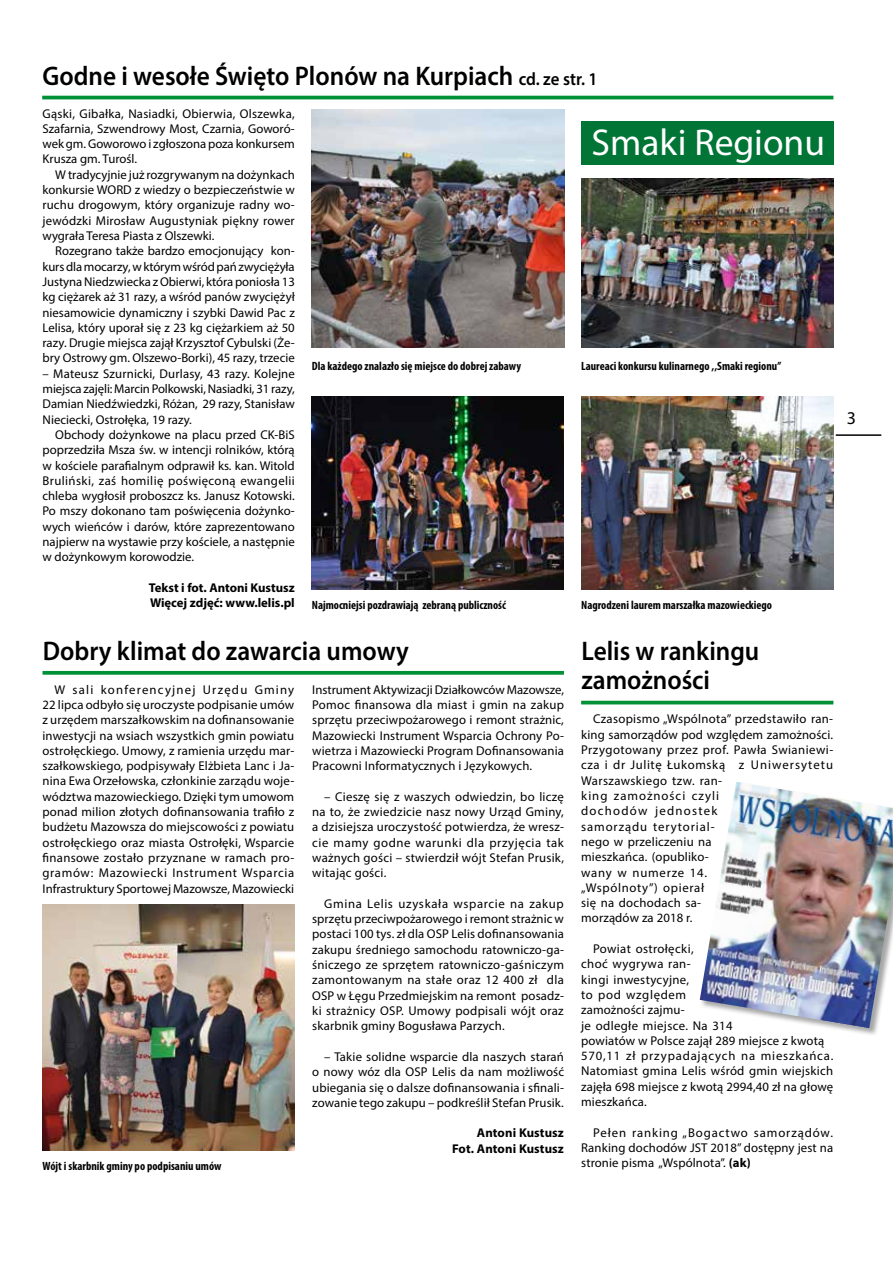
<style>
.page{position:relative;width:893px;height:1263px;background:#fff}
.page>*{position:absolute;margin:0;border:0;box-sizing:border-box;transform-origin:0 0}
.t1{font:37.5px "Myriad Pro";color:#fff}
.t2{font:600 27px/28.5px "Myriad Pro";color:#000;scale:.94 1}
.t3{font:18px "Myriad Pro";color:#000}
.t4{font:12.75px/15.3px "Myriad Pro";letter-spacing:.01em;color:#000;text-align:justify}
.t5{font:12.75px/15.3px "Myriad Pro";letter-spacing:.03em;color:#000}
.t6{font:700 12.75px/15.3px "Myriad Pro";color:#000;text-align:right}
.t7{font:700 condensed 12px "Myriad Pro";color:#000}
.s1{font-size:18px}
.s2{font-weight:700}
</style>
<div class="page">
<hr style="left:836px;top:434px;width:45px;height:2px;background:#000">
<hr style="left:42px;top:96px;width:791px;height:3px;background:#009035">
<svg style="left:43px;top:671px;width:521px;height:4px;background:#129743"></svg>
<hr style="left:581px;top:701px;width:252px;height:3px;background:#009035">
<img style="left:312px;top:109px;width:252px;height:239px">
<img style="left:312px;top:396px;width:252px;height:193px">
<img style="left:581px;top:178px;width:252px;height:170px">
<img style="left:581px;top:396px;width:252px;height:193px">
<div style="left:581px;top:121px;width:252px;height:43px;background:#007536"></div>
<img style="left:43px;top:905px;width:252px;height:246px">
<div style="left:700px;top:782px;width:193px;height:255px;background:#000;opacity:.35"></div>
<img style="left:700px;top:782px;width:193px;height:246px">
<h2 class="t2" style="left:43px;top:61px;width:592px">Godne i wesołe Święto Plonów na Kurpiach <span class="s1">cd. ze str. 1</span></h2>
<p class="t4" style="left:43px;top:105px;width:254px">Gąski, Gibałka, Nasiadki, Obierwia, Olszewka, Szafarnia, Szwendrowy Most, Czarnia, Goworó&shy;wek gm. Goworowo i zgłoszona poza konkursem Krusza gm. Turośl.</p>
<p class="t4" style="left:43px;top:167px;width:254px;text-indent:13px">W tradycyjnie już rozgrywanym na dożynkach konkursie WORD z wiedzy o bezpieczeństwie w ruchu drogowym, który organizuje radny wo&shy;jewódzki Mirosław Augustyniak piękny rower wygrała Teresa Piasta z Olszewki.</p>
<p class="t4" style="left:43px;top:243px;width:254px;text-indent:13px">Rozegrano także bardzo emocjonujący kon&shy;kurs dla mocarzy, w którym wśród pań zwyciężyła Justyna Niedzwiecka z Obierwi, która poniosła 13 kg ciężarek aż 31 razy, a wśród panów zwyciężył niesamowicie dynamiczny i szybki Dawid Pac z Lelisa, który uporał się z 23 kg ciężarkiem aż 50 razy. Drugie miejsca zajął Krzysztof Cybulski (Że&shy;bry Ostrowy gm. Olszewo-Borki), 45 razy, trzecie</p>
<p class="t4" style="left:43px;top:366px;width:254px">– Mateusz Szurnicki, Durlasy, 43 razy. Kolejne miejsca zajęli: Marcin Polkowski, Nasiadki, 31 razy, Damian Niedźwiedzki, Różan, 29 razy, Stanisław Nieciecki, Ostrołęka, 19 razy.</p>
<p class="t4" style="left:43px;top:427px;width:254px;text-indent:13px">Obchody dożynkowe na placu przed CK-BiS poprzedziła Msza św. w intencji rolników, którą w kościele parafialnym odprawił ks. kan. Witold Bruliński, zaś homilię poświęconą ewangelii chleba wygłosił proboszcz ks. Janusz Kotowski.<br>Po mszy dokonano tam poświęcenia dożynko&shy;wych wieńców i darów, które zaprezentowano najpierw na wystawie przy kościele, a następnie w dożynkowym korowodzie.</p>
<p class="t6" style="left:149px;top:580px;width:147px;text-align:left">Tekst i fot. Antoni Kustusz<br>Więcej zdjęć: www.lelis.pl</p>
<p class="t7" style="left:312px;top:359px;width:211px">Dla każdego znalazło się miejsce do dobrej zabawy</p>
<p class="t7" style="left:312px;top:597px;width:196px">Najmocniejsi pozdrawiają zebraną publiczność</p>
<h1 class="t1" style="left:592px;top:119px;width:235px">Smaki Regionu</h1>
<p class="t7" style="left:581px;top:359px;width:202px">Laureaci konkursu kulinarnego ,,Smaki regionu’’</p>
<p class="t7" style="left:581px;top:597px;width:192px">Nagrodzeni laurem marszałka mazowieckiego</p>
<h2 class="t2" style="left:43px;top:636px;width:391px">Dobry klimat do zawarcia umowy</h2>
<h2 class="t2" style="left:581px;top:636px;width:191px">Lelis w rankingu zamożności</h2>
<p class="t4" style="left:43px;top:681px;width:253px;text-indent:12px">W sali konferencyjnej Urzędu Gminy 22 lipca odbyło się uroczyste podpisanie umów z urzędem marszałkowskim na dofinansowanie inwestycji na wsiach wszystkich gmin powiatu ostrołęckiego. Umowy, z ramienia urzędu mar&shy;szałkowskiego, podpisywały Elżbieta Lanc i Ja&shy;nina Ewa Orzełowska, członkinie zarządu woje&shy;wództwa mazowieckiego. Dzięki tym umowom ponad milion złotych dofinansowania trafiło z budżetu Mazowsza do miejscowości z powiatu ostrołęckiego oraz miasta Ostrołęki, Wsparcie finansowe zostało przyznane w ramach pro&shy;gramów: Mazowiecki Instrument Wsparcia Infrastruktury Sportowej Mazowsze, Mazowiecki</p>
<p class="t4" style="left:312px;top:681px;width:253px">Instrument Aktywizacji Działkowców Mazowsze, Pomoc finansowa dla miast i gmin na zakup sprzętu przeciwpożarowego i remont strażnic, Mazowiecki Instrument Wsparcia Ochrony Po&shy;wietrza i Mazowiecki Program Dofinansowania Pracowni Informatycznych i Językowych.</p>
<p class="t5" style="left:581px;top:711px;width:254px;text-indent:12px">Czasopismo „Wspólnota” przedstawiło ran&shy;king samorządów pod względem zamożności.<br>Przygotowany przez prof. Pawła Swianiewi&shy;cza i dr Julitę Łukomską z Uniwersytetu<br>Warszawskiego tzw. ran-<br>king zamożności czyli<br>dochodów jednostek<br>samorządu terytorial-<br>nego w przeliczeniu na<br>mieszkańca. (opubliko-<br>wany w numerze 14.<br>„Wspólnoty”) opierał<br>się na dochodach sa-<br>morządów za 2018 r.</p>
<p class="t4" style="left:581px;top:941px;width:254px;text-align:left;text-indent:12px">Powiat ostrołęcki,<br>choć wygrywa ran-<br>kingi inwestycyjne,<br>to pod względem<br>zamożności zajmu-<br>je odległe miejsce. Na 314<br>powiatów w Polsce zajął 289 miejsce z kwotą<br>570,11 zł przypadających na mieszkańca.<br>Natomiast gmina Lelis wśród gmin wiejskich zajęła 698 miejsce z kwotą 2994,40 zł na głowę mieszkańca.</p>
<p class="t4" style="left:581px;top:1124px;width:254px;text-indent:12px">Pełen ranking „Bogactwo samorządów.<br>Ranking dochodów JST 2018” dostępny jest na stronie pisma „Wspólnota”. <span class="s2">(ak)</span></p>
<p class="t4" style="left:312px;top:789px;width:253px;text-indent:12px">– Cieszę się z waszych odwiedzin, bo liczę na to, że zwiedzicie nasz nowy Urząd Gminy, a dzisiejsza uroczystość potwierdza, że wresz&shy;cie mamy godne warunki dla przyjęcia tak ważnych gości – stwierdził wójt Stefan Prusik, witając gości.</p>
<p class="t4" style="left:312px;top:896px;width:253px;text-indent:12px">Gmina Lelis uzyskała wsparcie na zakup sprzętu przeciwpożarowego i remont strażnic w postaci 100 tys. zł dla OSP Lelis dofinansowania zakupu średniego samochodu ratowniczo-ga&shy;śniczego ze sprzętem ratowniczo-gaśniczym zamontowanym na stałe oraz 12 400 zł dla OSP w Łęgu Przedmiejskim na remont posadz&shy;ki strażnicy OSP. Umowy podpisali wójt oraz skarbnik gminy Bogusława Parzych.</p>
<p class="t4" style="left:312px;top:1049px;width:253px;text-indent:12px">– Takie solidne wsparcie dla naszych starań o nowy wóz dla OSP Lelis da nam możliwość ubiegania się o dalsze dofinansowania i sfinali&shy;zowanie tego zakupu – podkreślił Stefan Prusik.</p>
<p class="t6" style="left:452px;top:1125px;width:113px">Antoni Kustusz<br>Fot. Antoni Kustusz</p>
<p class="t7" style="left:43px;top:1158px;width:181px">Wójt i skarbnik gminy po podpisaniu umów</p>
<h3 class="t3" style="left:847px;top:407px;width:11px">3</h3>
</div>
